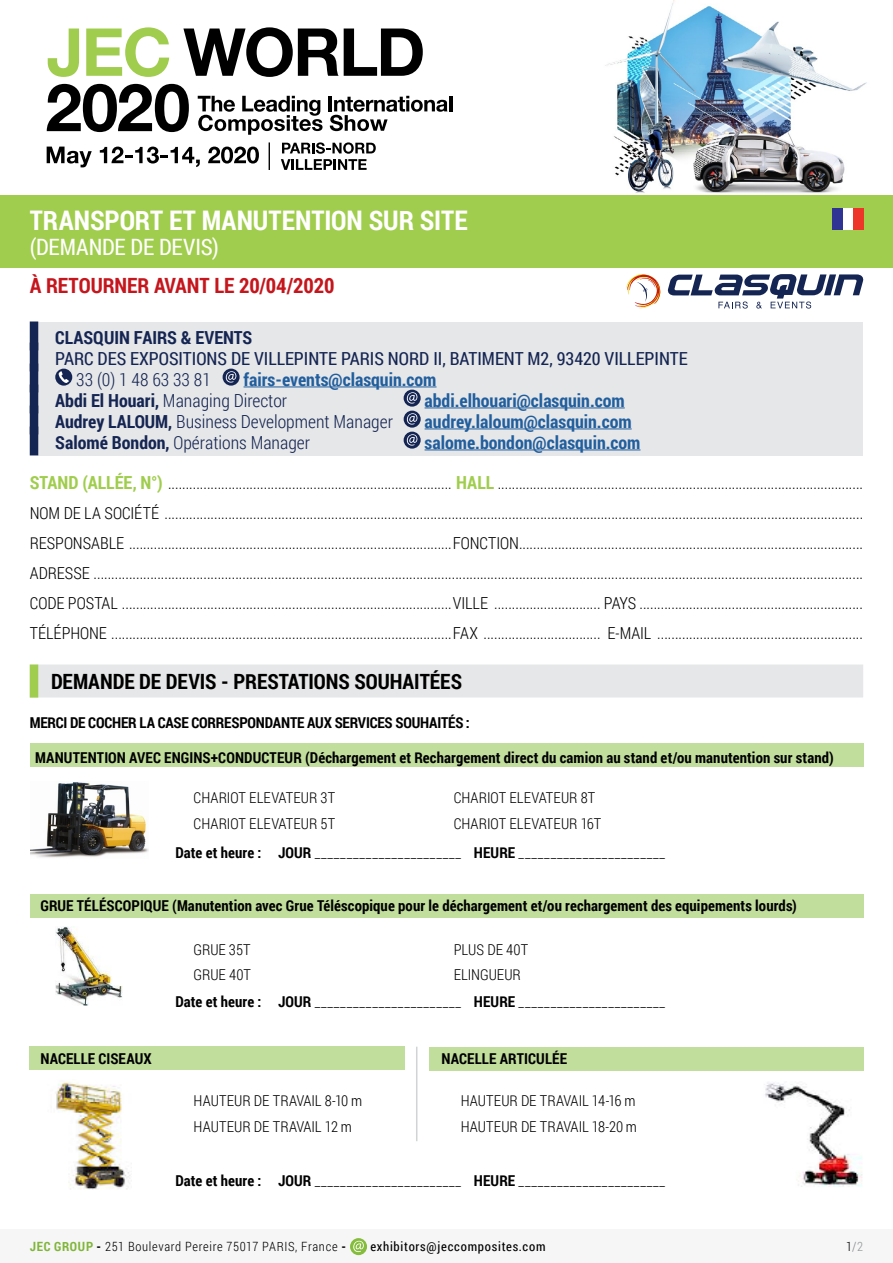
<style>
.page{position:relative;width:893px;height:1263px;background:#fff}
.page>*{position:absolute;margin:0;border:0;box-sizing:border-box;transform-origin:0 0}
.t1{font:700 27px "Roboto Condensed";color:#fff}
.t2{font:22.5px "Roboto Condensed";letter-spacing:-.01em;color:#fff}
.t3{font:700 21px "Roboto Condensed";color:#000}
.t4{font:700 21px "Roboto Condensed";color:#c4161c}
.t5{font:700 18px/21px "Roboto Condensed";color:#215e9e}
.t6{font:300 18px "Roboto Condensed";color:#152553}
.t7{font:18px "Roboto Condensed";color:#152553}
.t8{font:700 18px "Roboto Condensed";color:#152553}
.t9{font:300 16.5px/30px "Roboto Condensed";letter-spacing:-.005em;color:#000;text-align:justify}
.t10{font:300 15px/25.5px "Roboto Condensed";color:#000}
.t11{font:700 15px "Roboto Condensed";letter-spacing:.005em;color:#000}
.t12{font:300 12.75px "Roboto Condensed";letter-spacing:.05em;color:#000}
.t13{font:12.75px "Roboto Condensed";letter-spacing:.06em;color:#000}
.s1{color:#152553}
.s2{font-weight:300;color:#152553}
.s3{font-weight:700}
.s4{font-weight:700;font-size:18px;color:#a0cd4d}
.s5{font-weight:700;color:#80b539}
.s6{color:#808285}
.s7{color:#939598}
</style>
<div class="page">
<img style="left:605px;top:0;width:262px;height:194px">
<div style="left:0;top:1229px;width:893px;height:34px;background:#f6f6f6"></div>
<div style="left:350px;top:1238px;width:17px;height:17px;background:#85bc3c;border-radius:50%"></div>
<svg style="left:353px;top:1241px;width:11px;height:11px"></svg>
<div style="left:0;top:195px;width:893px;height:72px;background:#a0cd4d"></div>
<div style="left:833px;top:208px;width:10px;height:21px;background:#2f3494"></div>
<div style="left:843px;top:208px;width:10px;height:21px;background:#fff"></div>
<div style="left:853px;top:208px;width:10px;height:21px;background:#ee352a"></div>
<hr style="left:328px;top:96px;width:4px;height:15px;background:#000">
<hr style="left:449px;top:96px;width:3px;height:15px;background:#000">
<svg style="left:198px;top:96px;width:125px;height:39px"></svg>
<svg style="left:330px;top:96px;width:117px;height:35px"></svg>
<svg style="left:48px;top:29px;width:31px;height:48px"></svg>
<svg style="left:86px;top:27px;width:83px;height:50px"></svg>
<svg style="left:183px;top:27px;width:240px;height:50px"></svg>
<svg style="left:47px;top:84px;width:142px;height:48px"></svg>
<svg style="left:47px;top:147px;width:45px;height:20px"></svg>
<svg style="left:100px;top:147px;width:100px;height:20px"></svg>
<svg style="left:208px;top:147px;width:51px;height:17px"></svg>
<svg style="left:281px;top:142px;width:95px;height:28px"></svg>
<svg style="left:269px;top:142px;width:1px;height:28px"></svg>
<img style="left:30px;top:782px;width:118px;height:76px">
<img style="left:55px;top:927px;width:68px;height:78px">
<img style="left:56px;top:1081px;width:74px;height:109px">
<img style="left:764px;top:1082px;width:99px;height:105px">
<hr style="left:416px;top:1047px;width:1px;height:94px;background:#d1d3d4">
<div style="left:30px;top:1047px;width:375px;height:23px;background:#c2de9d"></div>
<div style="left:429px;top:1047px;width:434px;height:23px;background:#c2de9d"></div>
<div style="left:30px;top:743px;width:833px;height:24px;background:#c2de9d"></div>
<div style="left:30px;top:894px;width:833px;height:24px;background:#c2de9d"></div>
<div style="left:30px;top:664px;width:833px;height:33px;background:#e6e7e8"></div>
<div style="left:30px;top:664px;width:8px;height:33px;background:#a0cd4d"></div>
<div style="left:39px;top:322px;width:824px;height:133px;background:#e6e7e8"></div>
<div style="left:30px;top:321px;width:8px;height:29px;background:#152553"></div>
<div style="left:30px;top:342px;width:8px;height:29px;background:#152553"></div>
<div style="left:30px;top:363px;width:8px;height:29px;background:#152553"></div>
<hr style="left:244px;top:386px;width:192px;height:1px;background:#215e9e">
<div style="left:30px;top:384px;width:8px;height:29px;background:#152553"></div>
<hr style="left:425px;top:407px;width:200px;height:1px;background:#215e9e">
<div style="left:30px;top:405px;width:8px;height:29px;background:#152553"></div>
<hr style="left:425px;top:428px;width:207px;height:1px;background:#215e9e">
<div style="left:30px;top:426px;width:8px;height:29px;background:#152553"></div>
<hr style="left:425px;top:449px;width:215px;height:1px;background:#215e9e">
<svg style="left:55px;top:369px;width:17px;height:17px"></svg>
<svg style="left:57px;top:371px;width:12px;height:13px"></svg>
<svg style="left:223px;top:369px;width:17px;height:17px"></svg>
<svg style="left:226px;top:371px;width:10px;height:12px"></svg>
<svg style="left:404px;top:390px;width:17px;height:17px"></svg>
<svg style="left:407px;top:392px;width:10px;height:12px"></svg>
<svg style="left:404px;top:411px;width:17px;height:17px"></svg>
<svg style="left:407px;top:413px;width:10px;height:12px"></svg>
<svg style="left:404px;top:432px;width:17px;height:17px"></svg>
<svg style="left:407px;top:434px;width:10px;height:12px"></svg>
<svg style="left:626px;top:274px;width:35px;height:34px"></svg>
<svg style="left:668px;top:274px;width:195px;height:35px"></svg>
<h1 class="t1" style="left:30px;top:201px;width:439px">TRANSPORT ET MANUTENTION SUR SITE</h1>
<h2 class="t2" style="left:30px;top:232px;width:190px">(DEMANDE DE DEVIS)</h2>
<p class="t4" style="left:30px;top:270px;width:306px">À RETOURNER AVANT LE 20/04/2020</p>
<p class="t8" style="left:55px;top:324px;width:198px">CLASQUIN FAIRS &amp; EVENTS</p>
<p class="t7" style="left:55px;top:346px;width:634px">PARC DES EXPOSITIONS DE VILLEPINTE PARIS NORD II, BATIMENT M2, 93420 VILLEPINTE</p>
<p class="t6" style="left:76px;top:367px;width:136px">33 (0) 1 48 63 33 81</p>
<p class="t5" style="left:55px;top:368px;width:383px;text-indent:188px">fairs-events@clasquin.com<br><span class="s1">Abdi El Houari,</span> <span class="s2">Managing Director</span></p>
<p class="t5" style="left:425px;top:389px;width:202px">abdi.elhouari@clasquin.com</p>
<p class="t6" style="left:55px;top:409px;width:339px"><span class="s3">Audrey LALOUM,</span> Business Development Manager</p>
<p class="t5" style="left:425px;top:410px;width:209px">audrey.laloum@clasquin.com</p>
<p class="t6" style="left:55px;top:430px;width:256px"><span class="s3">Salomé Bondon,</span> Opérations Manager</p>
<p class="t5" style="left:425px;top:431px;width:217px">salome.bondon@clasquin.com</p>
<p class="t9" style="left:30px;top:467px;width:835px"><span class="s4">STAND (ALLÉE, N°)</span> ................................................................................ <span class="s4">HALL</span> .......................................................................................................<br>NOM DE LA SOCIÉTÉ .....................................................................................................................................................................................................<br>RESPONSABLE ...........................................................................................FONCTION.................................................................................................<br>ADRESSE .........................................................................................................................................................................................................................<br>CODE POSTAL .............................................................................................VILLE .............................. PAYS ...............................................................<br>TÉLÉPHONE ................................................................................................FAX ................................. E-MAIL ..........................................................</p>
<p class="t3" style="left:51px;top:667px;width:413px">DEMANDE DE DEVIS - PRESTATIONS SOUHAITÉES</p>
<p class="t11" style="left:30px;top:712px;width:441px">MERCI DE COCHER LA CASE CORRESPONDANTE AUX SERVICES SOUHAITÉS :</p>
<p class="t11" style="left:35px;top:747px;width:800px">MANUTENTION AVEC ENGINS+CONDUCTEUR (Déchargement et Rechargement direct du camion au stand et/ou manutention sur stand)</p>
<p class="t10" style="left:194px;top:784px;width:143px">CHARIOT ELEVATEUR 3T<br>CHARIOT ELEVATEUR 5T</p>
<p class="t10" style="left:454px;top:784px;width:149px">CHARIOT ELEVATEUR 8T<br>CHARIOT ELEVATEUR 16T</p>
<p class="t10" style="left:175px;top:839px;width:491px"><span class="s3">Date et heure : JOUR</span> _______________________ <span class="s3">HEURE</span> _______________________</p>
<p class="t11" style="left:40px;top:895px;width:758px">GRUE TÉLÉSCOPIQUE (Manutention avec Grue Téléscopique pour le déchargement et/ou rechargement des equipements lourds)</p>
<p class="t10" style="left:194px;top:936px;width:59px">GRUE 35T<br>GRUE 40T</p>
<p class="t10" style="left:454px;top:936px;width:76px">PLUS DE 40T<br>ELINGUEUR</p>
<p class="t10" style="left:175px;top:989px;width:491px"><span class="s3">Date et heure : JOUR</span> _______________________ <span class="s3">HEURE</span> _______________________</p>
<p class="t11" style="left:40px;top:1048px;width:113px">NACELLE CISEAUX</p>
<p class="t11" style="left:442px;top:1048px;width:127px">NACELLE ARTICULÉE</p>
<p class="t10" style="left:194px;top:1088px;width:170px">HAUTEUR DE TRAVAIL 8-10 m<br>HAUTEUR DE TRAVAIL 12 m</p>
<p class="t10" style="left:461px;top:1088px;width:178px">HAUTEUR DE TRAVAIL 14-16 m<br>HAUTEUR DE TRAVAIL 18-20 m</p>
<p class="t10" style="left:175px;top:1167px;width:491px"><span class="s3">Date et heure : JOUR</span> _______________________ <span class="s3">HEURE</span> _______________________</p>
<p class="t12" style="left:30px;top:1238px;width:318px"><span class="s5">JEC GROUP</span> <span class="s3">-</span> 251 Boulevard Pereire 75017 PARIS, France <span class="s3">-</span></p>
<p class="t13" style="left:370px;top:1238px;width:177px">exhibitors@jeccomposites.com</p>
<p class="t12" style="left:846px;top:1237px;width:19px">1<span class="s6">/</span><span class="s7">2</span></p>
</div>
